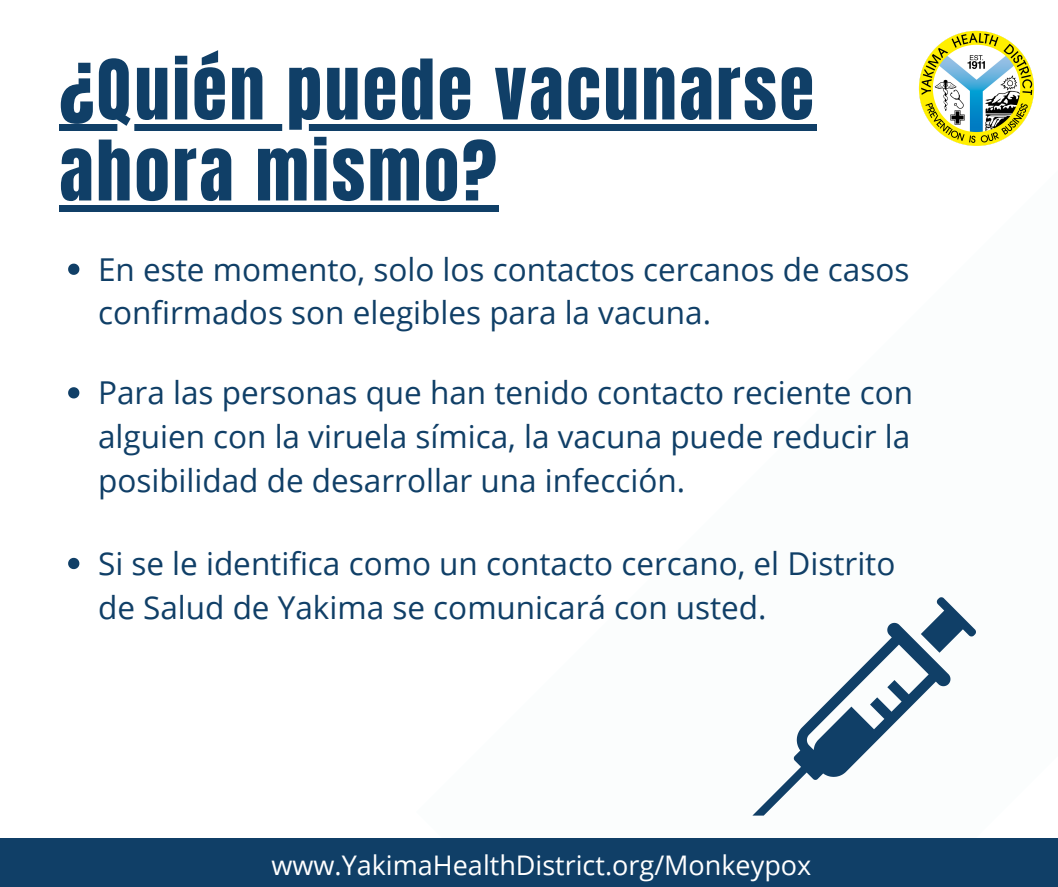
<style>
.page{position:relative;width:1058px;height:887px;background:#fff}
.page>*{position:absolute;margin:0;border:0;box-sizing:border-box;transform-origin:0 0}
.t1{font:70.5px/81px "Anton";letter-spacing:.04em;color:#103f67}
.t2{font:31.5px/43.8px "Open Sans";color:#103f67}
.t3{font:27px "Open Sans";color:#fff}
</style>
<div class="page">
<img style="left:919px;top:31px;width:115px;height:115px">
<div style="left:0;top:837px;width:1058px;height:49px;background:#103f67"></div>
<svg style="left:753px;top:623px;width:197px;height:192px"></svg>
<svg style="left:920px;top:597px;width:56px;height:55px"></svg>
<div style="left:59px;top:124px;width:757px;height:7px;background:#103f67"></div>
<div style="left:59px;top:205px;width:440px;height:7px;background:#103f67"></div>
<svg style="left:68px;top:558px;width:11px;height:11px"></svg>
<svg style="left:68px;top:263px;width:11px;height:12px"></svg>
<svg style="left:68px;top:387px;width:11px;height:11px"></svg>
<h1 class="t1" style="left:59px;top:50px;width:756px">¿Quién puede vacunarse ahora mismo?</h1>
<p class="t2" style="left:98px;top:246px;width:813px">En este momento, solo los contactos cercanos de casos confirmados son elegibles para la vacuna.</p>
<p class="t2" style="left:98px;top:370px;width:816px;text-align:justify">Para las personas que han tenido contacto reciente con alguien con la viruela símica, la vacuna puede reducir la posibilidad de desarrollar una infección.</p>
<p class="t2" style="left:98px;top:540px;width:799px">Si se le identifica como un contacto cercano, el Distrito de Salud de Yakima se comunicará con usted.</p>
<p class="t3" style="left:271px;top:846px;width:541px">www.YakimaHealthDistrict.org/Monkeypox</p>
</div>
